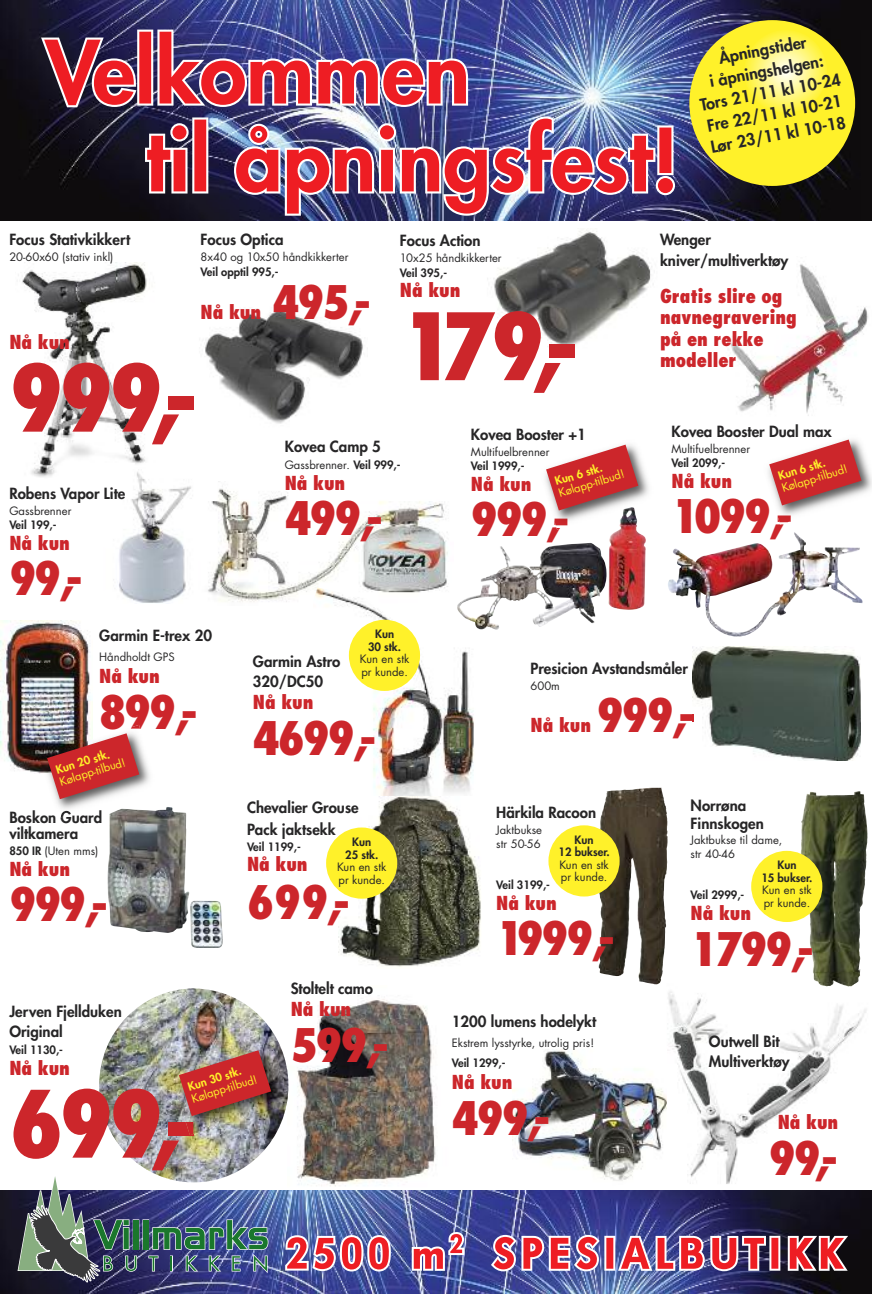
<style>
.page{position:relative;width:872px;height:1294px;background:#fff}
.page>*{position:absolute;margin:0;border:0;box-sizing:border-box;transform-origin:0 0}
.t1{font:800 condensed 90px "Futura";letter-spacing:-.05em;color:#cc262b}
.t2{font:800 condensed 45px "Futura";letter-spacing:-.05em;color:#cc262b}
.t3{font:800 condensed 18.75px/21.2px "Futura";color:#cc262b}
.t4{font:800 16.12px/21.5px "Futura";color:#272627;text-align:center}
.t5{font:800 15px/20px "Futura";color:#272627}
.t6{font:11.25px/12.5px "Futura";color:#272627}
.t7{font:800 11.25px/12.5px "Futura";color:#272627;text-align:center}
.t8{font:11.25px "Futura";color:#fff12a}
.t9{font:800 11.25px "Futura";color:#fff12a}
.s1{font-weight:700;font-stretch:normal}
.s2{font-weight:800}
</style>
<div class="page">
<img style="left:18px;top:262px;width:129px;height:215px">
<img style="left:487px;top:230px;width:165px;height:118px">
<img style="left:654px;top:983px;width:212px;height:201px">
<img style="left:288px;top:995px;width:148px;height:192px">
<img style="left:513px;top:1049px;width:153px;height:135px">
<img style="left:103px;top:469px;width:88px;height:134px">
<img style="left:0;top:620px;width:91px;height:153px">
<img style="left:208px;top:488px;width:240px;height:114px">
<img style="left:205px;top:307px;width:158px;height:117px">
<img style="left:598px;top:787px;width:69px;height:197px">
<img style="left:800px;top:791px;width:67px;height:154px">
<img style="left:668px;top:532px;width:194px;height:104px">
<img style="left:479px;top:529px;width:167px;height:101px">
<img style="left:0;top:0;width:871px;height:220px">
<img style="left:41px;top:30px;width:427px;height:77px">
<svg style="left:145px;top:117px;width:63px;height:76px;background:#af4b57"></svg>
<img style="left:234px;top:116px;width:441px;height:100px">
<div style="left:689px;top:20px;width:166px;height:166px;background:#fff12a;border-radius:50%"></div>
<svg style="left:744px;top:30px;width:83px;height:83px;background:#fff674"></svg>
<img style="left:0;top:1190px;width:872px;height:103px">
<svg style="left:285px;top:1234px;width:106px;height:37px"></svg>
<svg style="left:412px;top:1231px;width:52px;height:39px"></svg>
<img style="left:491px;top:1234px;width:289px;height:37px">
<svg style="left:787px;top:1235px;width:61px;height:35px"></svg>
<img style="left:18px;top:1175px;width:250px;height:107px">
<div style="left:751px;top:850px;width:71px;height:72px;background:#fff12a;border-radius:50%"></div>
<div style="left:548px;top:825px;width:71px;height:71px;background:#fff12a;border-radius:50%"></div>
<img style="left:99px;top:988px;width:189px;height:194px;border-radius:50%">
<img style="left:108px;top:807px;width:115px;height:141px">
<img style="left:730px;top:264px;width:139px;height:152px">
<img style="left:693px;top:646px;width:167px;height:115px">
<img style="left:44px;top:725px;width:114px;height:93px">
<img style="left:39px;top:739px;width:8px;height:34px">
<svg style="left:59px;top:809px;width:13px;height:9px"></svg>
<img style="left:47px;top:725px;width:93px;height:74px">
<svg style="left:288px;top:1096px;width:2px;height:8px"></svg>
<img style="left:170px;top:1041px;width:118px;height:94px">
<img style="left:186px;top:1121px;width:7px;height:14px">
<img style="left:179px;top:1050px;width:92px;height:66px">
<img style="left:313px;top:587px;width:166px;height:209px">
<div style="left:349px;top:619px;width:71px;height:72px;background:#fff12a;border-radius:50%"></div>
<img style="left:545px;top:453px;width:104px;height:76px">
<svg style="left:554px;top:518px;width:13px;height:11px"></svg>
<svg style="left:546px;top:444px;width:92px;height:66px"></svg>
<img style="left:768px;top:446px;width:104px;height:77px">
<svg style="left:778px;top:515px;width:12px;height:7px"></svg>
<svg style="left:769px;top:439px;width:92px;height:66px"></svg>
<img style="left:339px;top:796px;width:142px;height:171px">
<div style="left:326px;top:827px;width:71px;height:71px;background:#fff12a;border-radius:50%"></div>
<p class="t5" style="left:9px;top:231px;width:122px">Focus Stativkikkert</p>
<p class="t6" style="left:9px;top:252px;width:106px">20-60x60 (stativ inkl)</p>
<p class="t5" style="left:201px;top:231px;width:84px">Focus Optica</p>
<p class="t6" style="left:201px;top:252px;width:149px">8x40 og 10x50 håndkikkerter</p>
<p class="t7" style="left:201px;top:266px;width:79px">Veil opptil 995,-</p>
<p class="t3" style="left:201px;top:303px;width:62px">Nå kun</p>
<p class="t5" style="left:400px;top:232px;width:82px">Focus Action</p>
<p class="t6" style="left:400px;top:253px;width:103px">10x25 håndkikkerter</p>
<p class="t7" style="left:400px;top:267px;width:49px">Veil 395,-</p>
<p class="t3" style="left:400px;top:281px;width:62px">Nå kun</p>
<h1 class="t1" style="left:400px;top:308px;width:181px">179<span class="s1">,-</span></h1>
<h2 class="t2" style="left:273px;top:283px;width:100px">495<span class="s1">,-</span></h2>
<p class="t3" style="left:9px;top:333px;width:62px">Nå kun</p>
<h1 class="t1" style="left:9px;top:360px;width:190px">999<span class="s1">,-</span></h1>
<p class="t5" style="left:471px;top:425px;width:116px">Kovea Booster +1</p>
<p class="t6" style="left:471px;top:446px;width:80px">Multifuelbrenner</p>
<p class="t7" style="left:471px;top:461px;width:55px">Veil 1999,-</p>
<p class="t3" style="left:471px;top:475px;width:62px">Nå kun</p>
<h2 class="t2" style="left:471px;top:500px;width:100px">999<span class="s1">,-</span></h2>
<p class="t5" style="left:285px;top:438px;width:98px">Kovea Camp 5</p>
<p class="t6" style="left:285px;top:459px;width:117px">Gassbrenner. <span class="s2">Veil 999,-</span></p>
<p class="t3" style="left:285px;top:473px;width:62px">Nå kun</p>
<h2 class="t2" style="left:285px;top:499px;width:100px">499<span class="s1">,-</span></h2>
<p class="t9" style="left:553px;top:476px;width:50px;rotate:-17deg">Kun 6 stk.</p>
<p class="t8" style="left:557px;top:488px;width:70px;rotate:-17deg">Kølapp-tilbud!</p>
<p class="t5" style="left:9px;top:484px;width:117px">Robens Vapor Lite</p>
<p class="t6" style="left:9px;top:505px;width:64px">Gassbrenner</p>
<p class="t7" style="left:9px;top:519px;width:49px">Veil 199,-</p>
<p class="t3" style="left:9px;top:534px;width:62px">Nå kun</p>
<h2 class="t2" style="left:9px;top:559px;width:75px">99<span class="s1">,-</span></h2>
<p class="t4" style="left:690px;top:54px;width:144px;rotate:-11deg">Åpningstider<br>i åpningshelgen:<br>Tors 21/11 kl 10-24<br>Fre 22/11 kl 10-21<br>Lør 23/11 kl 10-18</p>
<p class="t5" style="left:660px;top:230px;width:130px;line-height:21.2px">Wenger kniver/multiverktøy</p>
<p class="t3" style="left:660px;top:287px;width:138px">Gratis slire og navnegravering på en rekke modeller</p>
<p class="t5" style="left:671px;top:422px;width:162px">Kovea Booster Dual max</p>
<p class="t6" style="left:671px;top:443px;width:80px">Multifuelbrenner</p>
<p class="t7" style="left:671px;top:457px;width:55px">Veil 2099,-</p>
<p class="t3" style="left:671px;top:472px;width:62px">Nå kun</p>
<h2 class="t2" style="left:671px;top:497px;width:123px">1099<span class="s1">,-</span></h2>
<p class="t9" style="left:777px;top:471px;width:50px;rotate:-17deg">Kun 6 stk.</p>
<p class="t8" style="left:780px;top:483px;width:70px;rotate:-17deg">Kølapp-tilbud!</p>
<p class="t5" style="left:99px;top:626px;width:114px">Garmin E-trex 20</p>
<p class="t6" style="left:99px;top:651px;width:77px">Håndholdt GPS</p>
<p class="t3" style="left:99px;top:667px;width:62px">Nå kun</p>
<h2 class="t2" style="left:99px;top:692px;width:100px">899<span class="s1">,-</span></h2>
<p class="t9" style="left:55px;top:764px;width:57px;rotate:-17deg">Kun 20 stk.</p>
<p class="t8" style="left:58px;top:777px;width:70px;rotate:-17deg">Kølapp-tilbud!</p>
<p class="t5" style="left:9px;top:810px;width:94px;line-height:16.2px">Boskon Guard viltkamera</p>
<p class="t6" style="left:9px;top:845px;width:90px"><span class="s2">850 IR</span> (Uten mms)</p>
<p class="t3" style="left:9px;top:859px;width:62px">Nå kun</p>
<h2 class="t2" style="left:9px;top:885px;width:100px">999<span class="s1">,-</span></h2>
<p class="t7" style="left:368px;top:628px;width:35px">Kun<br>30 stk.</p>
<p class="t6" style="left:360px;top:654px;width:51px">Kun en stk pr kunde.</p>
<p class="t5" style="left:253px;top:652px;width:89px">Garmin Astro<br>320/DC50</p>
<p class="t3" style="left:253px;top:693px;width:62px">Nå kun</p>
<h2 class="t2" style="left:253px;top:719px;width:125px">4699<span class="s1">,-</span></h2>
<p class="t5" style="left:247px;top:798px;width:113px;line-height:21.2px">Chevalier Grouse<br>Pack jaktsekk</p>
<p class="t7" style="left:247px;top:841px;width:55px">Veil 1199,-</p>
<p class="t3" style="left:247px;top:855px;width:62px">Nå kun</p>
<h2 class="t2" style="left:247px;top:882px;width:105px">699<span class="s1">,-</span></h2>
<p class="t7" style="left:345px;top:836px;width:35px">Kun<br>25 stk.</p>
<p class="t6" style="left:337px;top:861px;width:51px">Kun en stk pr kunde.</p>
<p class="t5" style="left:9px;top:1002px;width:114px">Jerven Fjellduken<br>Original</p>
<p class="t7" style="left:9px;top:1044px;width:55px">Veil 1130,-</p>
<p class="t3" style="left:9px;top:1058px;width:62px">Nå kun</p>
<h1 class="t1" style="left:9px;top:1085px;width:190px">699<span class="s1">,-</span></h1>
<p class="t9" style="left:186px;top:1081px;width:57px;rotate:-17deg">Kun 30 stk.</p>
<p class="t8" style="left:190px;top:1093px;width:70px;rotate:-17deg">Kølapp-tilbud!</p>
<p class="t5" style="left:291px;top:979px;width:84px">Stoltelt camo</p>
<p class="t3" style="left:291px;top:1000px;width:62px">Nå kun</p>
<h2 class="t2" style="left:291px;top:1026px;width:100px">599<span class="s1">,-</span></h2>
<p class="t5" style="left:530px;top:659px;width:159px">Presicion Avstandsmåler</p>
<p class="t6" style="left:530px;top:680px;width:31px">600m</p>
<p class="t3" style="left:530px;top:716px;width:62px">Nå kun</p>
<h2 class="t2" style="left:597px;top:696px;width:100px">999<span class="s1">,-</span></h2>
<p class="t5" style="left:496px;top:803px;width:101px">Härkila Racoon</p>
<p class="t6" style="left:496px;top:824px;width:47px;line-height:13.5px">Jaktbukse str 50-56</p>
<p class="t7" style="left:496px;top:879px;width:55px">Veil 3199,-</p>
<p class="t3" style="left:496px;top:893px;width:62px">Nå kun</p>
<h2 class="t2" style="left:496px;top:919px;width:121px">1999<span class="s1">,-</span></h2>
<p class="t7" style="left:558px;top:834px;width:53px">Kun<br>12 bukser.</p>
<p class="t6" style="left:559px;top:859px;width:51px">Kun en stk pr kunde.</p>
<p class="t5" style="left:452px;top:1012px;width:146px">1200 lumens hodelykt</p>
<p class="t6" style="left:452px;top:1037px;width:144px">Ekstrem lysstyrke, utrolig pris!</p>
<p class="t7" style="left:452px;top:1057px;width:55px">Veil 1299,-</p>
<p class="t3" style="left:452px;top:1072px;width:62px">Nå kun</p>
<h2 class="t2" style="left:452px;top:1098px;width:100px">499<span class="s1">,-</span></h2>
<p class="t5" style="left:690px;top:798px;width:75px;line-height:17.5px">Norrøna<br>Finnskogen</p>
<p class="t6" style="left:690px;top:834px;width:93px;line-height:13.5px">Jaktbukse til dame, str 40-46</p>
<p class="t7" style="left:690px;top:889px;width:55px">Veil 2999,-</p>
<p class="t3" style="left:690px;top:904px;width:62px">Nå kun</p>
<h2 class="t2" style="left:690px;top:929px;width:125px">1799<span class="s1">,-</span></h2>
<p class="t7" style="left:761px;top:859px;width:53px">Kun<br>15 bukser.</p>
<p class="t6" style="left:762px;top:885px;width:51px">Kun en stk pr kunde.</p>
<p class="t5" style="left:709px;top:1032px;width:82px">Outwell Bit<br>Multiverktøy</p>
<p class="t3" style="left:777px;top:1113px;width:62px">Nå kun</p>
<h2 class="t2" style="left:769px;top:1138px;width:71px">99<span class="s1">,-</span></h2>
</div>
